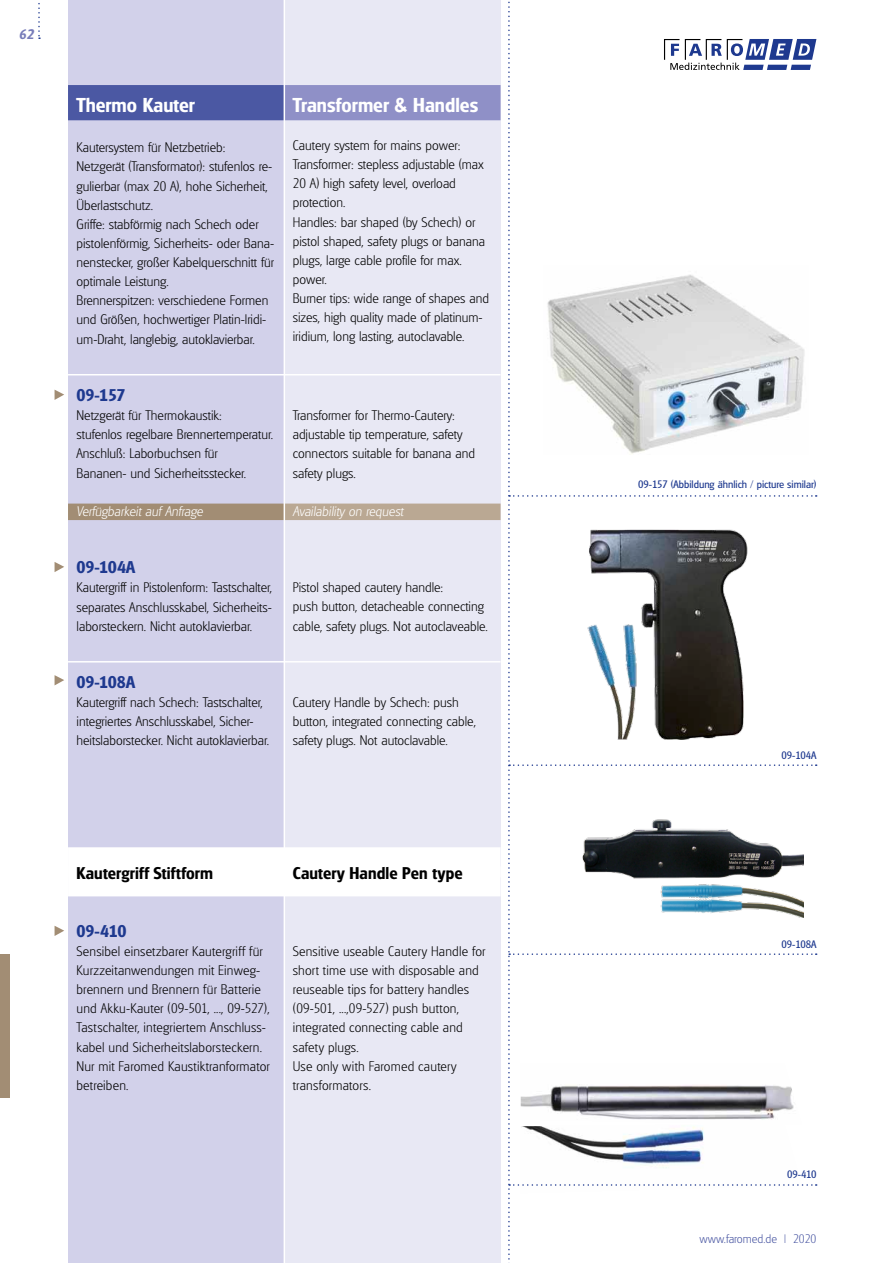
<style>
.page{position:relative;width:893px;height:1263px;background:#fff}
.page>*{position:absolute;margin:0;border:0;box-sizing:border-box;transform-origin:0 0}
.t1{font:700 19.5px "Glasgow Serial";color:#fff}
.t2{font:700 16.5px "Glasgow Serial";letter-spacing:.01em;color:#000}
.t3{font:700 16.5px "Glasgow Serial";letter-spacing:-.01em;color:#1e398f}
.t4{font:200 13.5px/19.2px "Glasgow Serial";color:#000}
.t5{font:italic 200 13.5px "Glasgow Serial";color:#fff}
.t6{font:italic 700 13.5px "Glasgow Serial";color:#787dba}
.t7{font:200 12px "Glasgow Serial";color:#4b58a3}
.t8{font:10.5px "Glasgow Serial";color:#1e398f}
</style>
<div class="page">
<div style="left:284px;top:0;width:217px;height:1263px;background:#e8e8f4"></div>
<div style="left:0;top:954px;width:9px;height:144px;background:#a28d74"></div>
<svg style="left:38px;top:3px;width:2px;height:36px"></svg>
<div style="left:68px;top:0;width:216px;height:1263px;background:#d2d1ea"></div>
<div style="left:284px;top:85px;width:217px;height:35px;background:#8f90c7"></div>
<hr style="left:284px;top:374px;width:217px;height:1px;background:#fff">
<div style="left:284px;top:504px;width:217px;height:16px;background:#baa893"></div>
<hr style="left:284px;top:661px;width:217px;height:1px;background:#fff">
<div style="left:284px;top:847px;width:217px;height:30px;background:#fff"></div>
<div style="left:284px;top:866px;width:217px;height:30px;background:#fff"></div>
<div style="left:68px;top:85px;width:216px;height:35px;background:#4b58a3"></div>
<hr style="left:68px;top:374px;width:216px;height:1px;background:#fff">
<div style="left:68px;top:504px;width:216px;height:16px;background:#a28d74"></div>
<hr style="left:68px;top:661px;width:216px;height:1px;background:#fff">
<div style="left:68px;top:847px;width:216px;height:30px;background:#fff"></div>
<div style="left:68px;top:866px;width:216px;height:30px;background:#fff"></div>
<svg style="left:55px;top:675px;width:9px;height:10px"></svg>
<svg style="left:55px;top:390px;width:9px;height:10px"></svg>
<svg style="left:55px;top:926px;width:9px;height:10px"></svg>
<svg style="left:55px;top:562px;width:9px;height:10px"></svg>
<hr style="left:284px;top:0;width:1px;height:1263px;background:#fff">
<svg style="left:508px;top:1px;width:309px;height:1262px"></svg>
<p class="t6" style="left:19px;top:26px;width:16px">62</p>
<h1 class="t1" style="left:77px;top:93px;width:120px">Thermo Kauter</h1>
<p class="t4" style="left:77px;top:138px;width:199px">Kautersystem für Netzbetrieb:<br>Netzgerät (Transformator): stufenlos re&shy;gulierbar (max 20 A), hohe Sicherheit, Überlastschutz.<br>Griffe: stabförmig nach Schech oder pistolenförmig, Sicherheits- oder Bana&shy;nenstecker, großer Kabelquerschnitt für optimale Leistung.<br>Brennerspitzen: verschiedene Formen und Größen, hochwertiger Platin-Iridi&shy;um-Draht, langlebig, autoklavierbar.</p>
<p class="t3" style="left:77px;top:385px;width:50px">09-157</p>
<p class="t4" style="left:77px;top:406px;width:198px">Netzgerät für Thermokaustik:<br>stufenlos regelbare Brennertemperatur.<br>Anschluß: Laborbuchsen für<br>Bananen- und Sicherheitsstecker.</p>
<p class="t5" style="left:77px;top:503px;width:128px">Verfügbarkeit auf Anfrage</p>
<p class="t3" style="left:77px;top:557px;width:60px">09-104A</p>
<p class="t4" style="left:77px;top:578px;width:197px;text-align:justify">Kautergriff in Pistolenform: Tastschalter, separates Anschlusskabel, Sicherheits&shy;laborsteckern. Nicht autoklavierbar.</p>
<p class="t3" style="left:77px;top:672px;width:60px">09-108A</p>
<p class="t4" style="left:77px;top:693px;width:194px">Kautergriff nach Schech: Tastschalter, integriertes Anschlusskabel, Sicher&shy;heitslaborstecker. Nicht autoklavierbar.</p>
<h1 class="t1" style="left:293px;top:93px;width:187px">Transformer &amp; Handles</h1>
<p class="t4" style="left:293px;top:136px;width:198px">Cautery system for mains power:<br>Transformer: stepless adjustable (max<br>20 A) high safety level, overload protection.<br>Handles: bar shaped (by Schech) or pistol shaped, safety plugs or banana plugs, large cable profile for max. power.<br>Burner tips: wide range of shapes and sizes, high quality made of platinum&shy;iridium, long lasting, autoclavable.</p>
<p class="t4" style="left:293px;top:406px;width:184px">Transformer for Thermo-Cautery: adjustable tip temperature, safety connectors suitable for banana and safety plugs.</p>
<p class="t5" style="left:293px;top:503px;width:112px">Availability on request</p>
<p class="t4" style="left:293px;top:578px;width:197px">Pistol shaped cautery handle:<br>push button, detacheable connecting cable, safety plugs. Not autoclaveable.</p>
<p class="t4" style="left:293px;top:693px;width:185px">Cautery Handle by Schech: push button, integrated connecting cable, safety plugs. Not autoclavable.</p>
<p class="t2" style="left:77px;top:863px;width:138px">Kautergriff Stiftform</p>
<p class="t3" style="left:77px;top:921px;width:52px">09-410</p>
<p class="t4" style="left:77px;top:941px;width:195px">Sensibel einsetzbarer Kautergriff für Kurzzeitanwendungen mit Einweg&shy;brennern und Brennern für Batterie und Akku-Kauter (09-501, ..., 09-527), Tastschalter, integriertem Anschluss&shy;kabel und Sicherheitslaborsteckern.<br>Nur mit Faromed Kaustiktranformator betreiben.</p>
<p class="t2" style="left:293px;top:863px;width:171px">Cautery Handle Pen type</p>
<p class="t4" style="left:293px;top:941px;width:194px">Sensitive useable Cautery Handle for short time use with disposable and reuseable tips for battery handles (09-501, ...,09-527) push button, integrated connecting cable and safety plugs.<br>Use only with Faromed cautery transformators.</p>
<p class="t8" style="left:638px;top:478px;width:180px">09-157 (Abbildung ähnlich / picture similar)</p>
<p class="t8" style="left:781px;top:748px;width:36px">09-104A</p>
<p class="t8" style="left:781px;top:937px;width:36px">09-108A</p>
<p class="t8" style="left:787px;top:1168px;width:31px">09-410</p>
<p class="t7" style="left:699px;top:1231px;width:118px">www.faromed.de | 2020</p>
</div>
